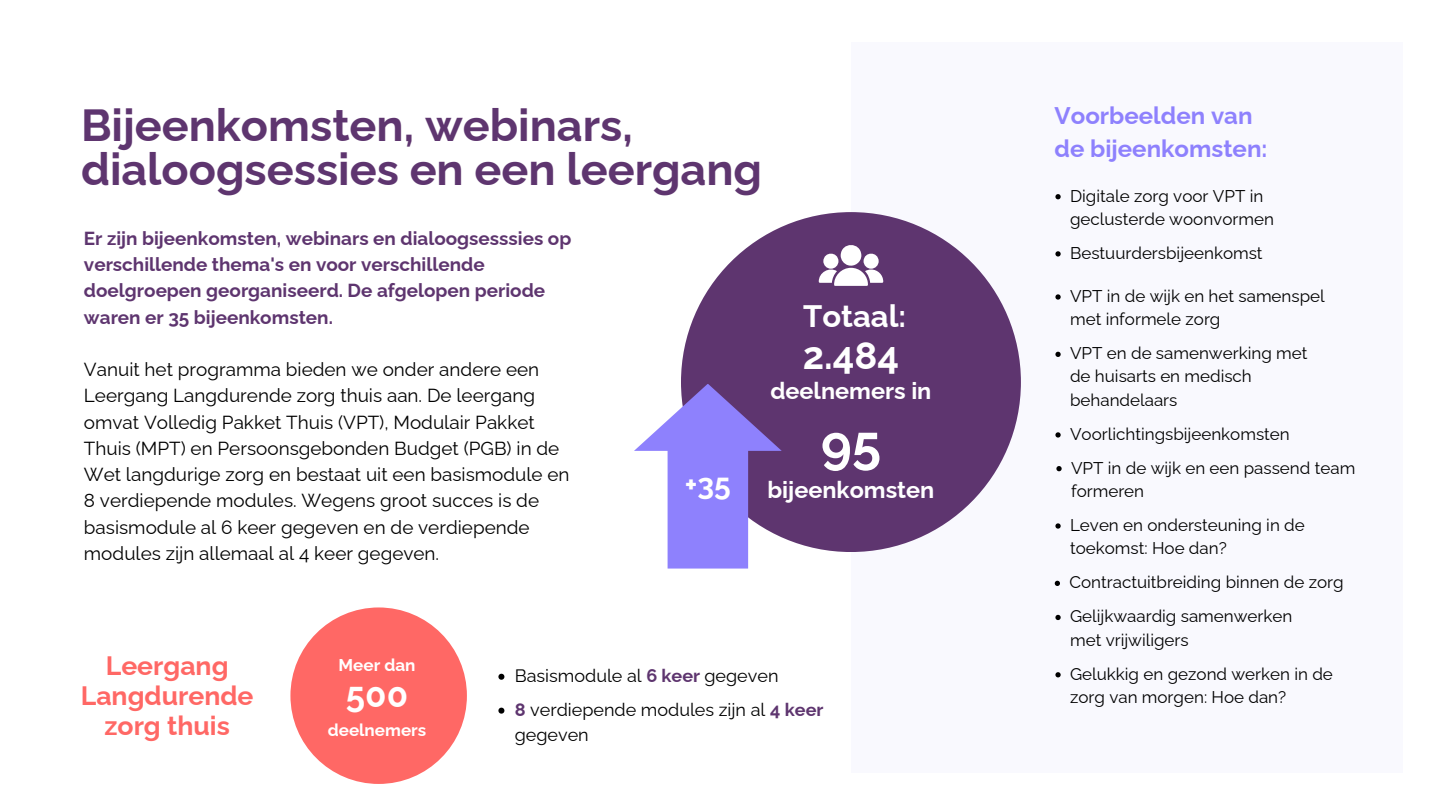
<style>
.page{position:relative;width:1440px;height:810px;background:#fff}
.page>*{position:absolute;margin:0;border:0;box-sizing:border-box;transform-origin:0 0}
.t1{font:700 52.8px "Raleway";color:#fff}
.t2{font:700 45px/44.2px "Raleway";color:#5e356f}
.t3{font:700 38px "Raleway";color:#fff}
.t4{font:700 34.9px "Raleway";color:#fff}
.t5{font:700 31px "Raleway";color:#fff}
.t6{font:700 30px "Raleway";color:#fff}
.t7{font:700 26.6px/30px "Raleway";color:#ff6865;text-align:center}
.t8{font:700 24px/33px "Raleway";color:#8e81fd}
.t9{font:700 23.4px "Raleway";color:#fff}
.t10{font:18.9px/26.2px "Raleway";color:#000}
.t11{font:700 18.9px/26.2px "Raleway";color:#5e356f}
.t12{font:18px/24.8px "Raleway";color:#000}
.t13{font:700 17.1px "Raleway";color:#fff}
.t14{font:17px/23.2px "Raleway";color:#000}
.s1{font-weight:700;color:#5e356f}
</style>
<div class="page">
<div style="left:851px;top:42px;width:552px;height:731px;background:#f9f9fe"></div>
<div style="left:681px;top:212px;width:340px;height:340px;background:#5e356f;border-radius:50%"></div>
<svg style="left:819px;top:245px;width:64px;height:41px"></svg>
<svg style="left:1055px;top:352px;width:6px;height:5px"></svg>
<svg style="left:1055px;top:432px;width:6px;height:6px"></svg>
<svg style="left:1056px;top:466px;width:6px;height:5px"></svg>
<svg style="left:1055px;top:523px;width:6px;height:6px"></svg>
<svg style="left:1055px;top:251px;width:6px;height:6px"></svg>
<svg style="left:1055px;top:194px;width:6px;height:5px"></svg>
<svg style="left:1055px;top:294px;width:6px;height:6px"></svg>
<svg style="left:1055px;top:581px;width:5px;height:5px"></svg>
<svg style="left:1055px;top:615px;width:6px;height:5px"></svg>
<svg style="left:1055px;top:672px;width:6px;height:5px"></svg>
<div style="left:290px;top:607px;width:177px;height:177px;background:#ff6865;border-radius:50%"></div>
<svg style="left:498px;top:708px;width:6px;height:6px"></svg>
<svg style="left:498px;top:674px;width:6px;height:6px"></svg>
<svg style="left:634px;top:384px;width:148px;height:184px"></svg>
<p class="t2" style="left:81px;top:103px;width:683px">Bijeenkomsten, webinars, dialoogsessies en een leergang</p>
<p class="t11" style="left:84px;top:225px;width:489px">Er zijn bijeenkomsten, webinars en dialoogsesssies op verschillende thema's en voor verschillende doelgroepen georganiseerd. De afgelopen periode waren er 35 bijeenkomsten.</p>
<p class="t10" style="left:84px;top:356px;width:487px">Vanuit het programma bieden we onder andere een Leergang Langdurende zorg thuis aan. De leergang omvat Volledig Pakket Thuis (VPT), Modulair Pakket Thuis (MPT) en Persoonsgebonden Budget (PGB) in de Wet langdurige zorg en bestaat uit een basismodule en 8 verdiepende modules. Wegens groot succes is de basismodule al 6 keer gegeven en de verdiepende modules zijn allemaal al 4 keer gegeven.</p>
<h6 class="t6" style="left:685px;top:466px;width:47px">+35</h6>
<p class="t5" style="left:803px;top:298px;width:105px">Totaal:</p>
<p class="t3" style="left:803px;top:333px;width:98px">2.484</p>
<p class="t9" style="left:770px;top:377px;width:163px">deelnemers in</p>
<p class="t1" style="left:821px;top:413px;width:62px">95</p>
<p class="t9" style="left:767px;top:476px;width:169px">bijeenkomsten</p>
<h5 class="t7" style="left:81px;top:651px;width:174px">Leergang<br>Langdurende zorg thuis</h5>
<h2 class="t13" style="left:339px;top:655px;width:78px">Meer dan</h2>
<h3 class="t4" style="left:346px;top:674px;width:64px">500</h3>
<h6 class="t13" style="left:328px;top:720px;width:100px">deelnemers</h6>
<p class="t12" style="left:515px;top:663px;width:265px">Basismodule al <span class="s1">6 keer</span> gegeven</p>
<h6 class="t12" style="left:515px;top:697px;width:310px"><span class="s1">8</span> verdiepende modules zijn al <span class="s1">4 keer </span>gegeven</h6>
<p class="t8" style="left:1055px;top:99px;width:214px">Voorbeelden van de bijeenkomsten:</p>
<p class="t14" style="left:1070px;top:184px;width:205px">Digitale zorg voor VPT in geclusterde woonvormen</p>
<h4 class="t14" style="left:1070px;top:241px;width:194px">Bestuurdersbijeenkomst</h4>
<h4 class="t14" style="left:1070px;top:284px;width:256px">VPT in de wijk en het samenspel met informele zorg</h4>
<p class="t14" style="left:1070px;top:342px;width:239px">VPT en de samenwerking met de huisarts en medisch behandelaars</p>
<p class="t14" style="left:1070px;top:422px;width:221px">Voorlichtingsbijeenkomsten</p>
<p class="t14" style="left:1071px;top:456px;width:286px">VPT in de wijk en een passend team formeren</p>
<p class="t14" style="left:1070px;top:513px;width:236px">Leven en ondersteuning in de toekomst: Hoe dan?</p>
<p class="t14" style="left:1069px;top:571px;width:276px">Contractuitbreiding binnen de zorg</p>
<h3 class="t14" style="left:1070px;top:605px;width:224px">Gelijkwaardig samenwerken met vrijwiligers</h3>
<h5 class="t14" style="left:1070px;top:662px;width:264px">Gelukkig en gezond werken in de zorg van morgen: Hoe dan?</h5>
</div>
